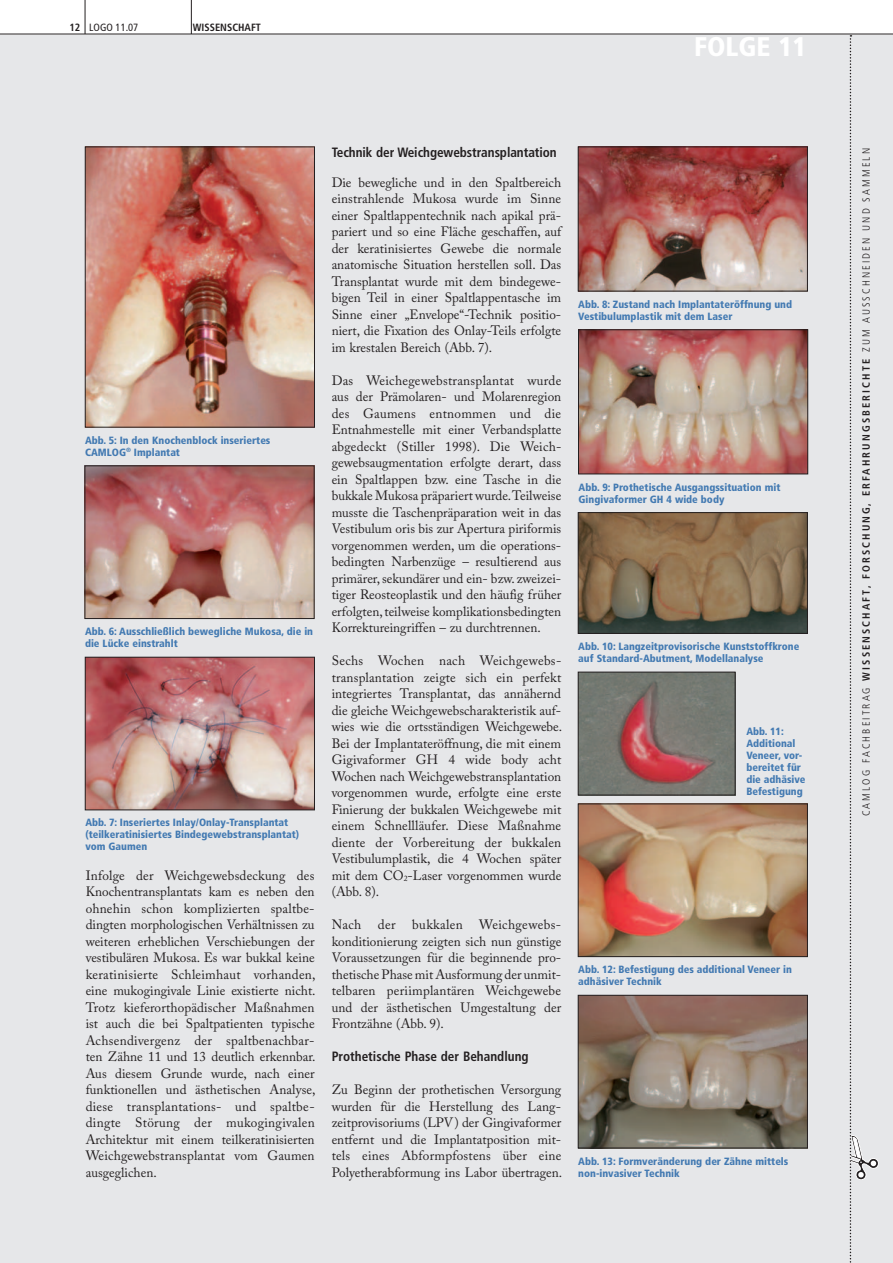
<style>
.page{position:relative;width:893px;height:1263px;background:#fff}
.page>*{position:absolute;margin:0;border:0;box-sizing:border-box;transform-origin:0 0}
.t1{font:900 condensed 27px "Frutiger";color:#fff}
.t2{font:13.5px/16.5px "Adobe Caslon Pro";color:#231f20;text-align:justify}
.t3{font:700 condensed 13.5px "Frutiger";letter-spacing:-.005em;color:#231f20}
.t4{font:900 condensed 10.5px/12px "Frutiger";color:#437ab2}
.t5{font:300 condensed 10.5px "Frutiger";letter-spacing:.2em;color:#231f20}
.t6{font:700 condensed 10.5px "Frutiger";color:#231f20}
.t7{font:condensed 10.5px "Frutiger";color:#231f20}
.s1{font-weight:700}
</style>
<div class="page">
<div style="left:0;top:34px;width:893px;height:1229px;background:#e6e7e9"></div>
<img style="left:580px;top:149px;width:226px;height:140px">
<div style="left:578px;top:147px;width:230px;height:144px;border:1px solid #231f20"></div>
<img style="left:580px;top:997px;width:226px;height:149px">
<div style="left:578px;top:995px;width:230px;height:153px;border:1px solid #231f20"></div>
<img style="left:580px;top:332px;width:226px;height:140px">
<div style="left:578px;top:330px;width:230px;height:144px;border:1px solid #231f20"></div>
<img style="left:580px;top:514px;width:226px;height:118px">
<div style="left:578px;top:512px;width:230px;height:122px;border:1px solid #231f20"></div>
<img style="left:580px;top:674px;width:153px;height:119px">
<div style="left:578px;top:672px;width:157px;height:123px;border:1px solid #231f20"></div>
<img style="left:580px;top:806px;width:226px;height:149px">
<div style="left:578px;top:804px;width:230px;height:153px;border:1px solid #231f20"></div>
<img style="left:87px;top:468px;width:225px;height:149px">
<div style="left:85px;top:466px;width:229px;height:153px;border:1px solid #231f20"></div>
<img style="left:87px;top:659px;width:226px;height:149px">
<div style="left:85px;top:657px;width:230px;height:153px;border:1px solid #231f20"></div>
<img style="left:87px;top:149px;width:226px;height:276px">
<div style="left:85px;top:147px;width:230px;height:280px;border:1px solid #231f20"></div>
<hr style="left:0;top:34px;width:893px;height:1px;background:#231f20">
<hr style="left:85px;top:0;width:1px;height:34px;background:#231f20">
<hr style="left:191px;top:0;width:1px;height:34px;background:#231f20">
<svg style="left:850px;top:35px;width:28px;height:1228px"></svg>
<p class="t6" style="left:70px;top:21px;width:12px">12</p>
<p class="t6" style="left:193px;top:21px;width:70px">Wissenschaft</p>
<p class="t7" style="left:89px;top:21px;width:51px">LOGO 11.07</p>
<h1 class="t1" style="left:694px;top:30px;width:114px">FOLGE 11</h1>
<p class="t4" style="left:85px;top:434px;width:187px">Abb. 5: In den Knochenblock inseriertes<br>CAMLOG<sup>®</sup> Implantat</p>
<p class="t4" style="left:85px;top:625px;width:230px">Abb. 6: Ausschließlich bewegliche Mukosa, die in die Lücke einstrahlt</p>
<p class="t4" style="left:85px;top:817px;width:215px">Abb. 7: Inseriertes Inlay/Onlay-Transplantat (teilkeratinisiertes Bindegewebstransplantat) vom Gaumen</p>
<p class="t2" style="left:86px;top:867px;width:231px">Infolge der Weichgewebsdeckung des Knochentransplantats kam es neben den ohnehin schon komplizierten spaltbe&shy;dingten morphologischen Verhältnissen zu weiteren erheblichen Verschiebungen der vestibulären Mukosa. Es war bukkal keine keratinisierte Schleimhaut vorhanden, eine mukogingivale Linie existierte nicht.<br>Trotz kieferorthopädischer Maßnahmen ist auch die bei Spaltpatienten typische Achsendivergenz der spaltbenachbar&shy;ten Zähne 11 und 13 deutlich erkennbar.<br>Aus diesem Grunde wurde, nach einer funktionellen und ästhetischen Analyse, diese transplantations- und spaltbe&shy;dingte Störung der mukogingivalen Architektur mit einem teilkeratinisierten Weichgewebstransplantat vom Gaumen ausgeglichen.</p>
<p class="t3" style="left:332px;top:144px;width:227px">Technik der Weichgewebstransplantation</p>
<p class="t2" style="left:332px;top:174px;width:231px">Die bewegliche und in den Spaltbereich einstrahlende Mukosa wurde im Sinne einer Spaltlappentechnik nach apikal prä&shy;pariert und so eine Fläche geschaffen, auf der keratinisiertes Gewebe die normale anatomische Situation herstellen soll. Das Transplantat wurde mit dem bindegewe&shy;bigen Teil in einer Spaltlappentasche im Sinne einer „Envelope“-Technik positio&shy;niert, die Fixation des Onlay-Teils erfolgte im krestalen Bereich (Abb. 7).</p>
<p class="t2" style="left:332px;top:372px;width:231px">Das Weichegewebstransplantat wurde aus der Prämolaren- und Molarenregion des Gaumens entnommen und die Entnahmestelle mit einer Verbandsplatte abgedeckt (Stiller 1998). Die Weich&shy;gewebsaugmentation erfolgte derart, dass ein Spaltlappen bzw. eine Tasche in die bukkale Mukosa präpariert wurde. Teilweise musste die Taschenpräparation weit in das Vestibulum oris bis zur Apertura piriformis vorgenommen werden, um die operations&shy;bedingten Narbenzüge – resultierend aus primärer, sekundärer und ein- bzw. zweizei&shy;tiger Reosteoplastik und den häufig früher erfolgten, teilweise komplikationsbedingten Korrektureingriffen – zu durchtrennen.</p>
<p class="t2" style="left:332px;top:652px;width:232px">Sechs Wochen nach Weichgewebs&shy;transplantation zeigte sich ein perfekt integriertes Transplantat, das annähernd die gleiche Weichgewebscharakteristik auf&shy;wies wie die ortsständigen Weichgewebe.<br>Bei der Implantateröffnung, die mit einem Gigivaformer GH 4 wide body acht Wochen nach Weichgewebstransplantation vorgenommen wurde, erfolgte eine erste Finierung der bukkalen Weichgewebe mit einem Schnellläufer. Diese Maßnahme diente der Vorbereitung der bukkalen Vestibulumplastik, die 4 Wochen später mit dem CO<sub>2</sub>-Laser vorgenommen wurde (Abb. 8).</p>
<p class="t2" style="left:332px;top:916px;width:231px">Nach der bukkalen Weichgewebs&shy;konditionierung zeigten sich nun günstige Voraussetzungen für die beginnende pro&shy;thetische Phase mit Ausformung der unmit&shy;telbaren periimplantären Weichgewebe und der ästhetischen Umgestaltung der Frontzähne (Abb. 9).</p>
<p class="t3" style="left:332px;top:1049px;width:199px">Prothetische Phase der Behandlung</p>
<p class="t2" style="left:332px;top:1081px;width:232px">Zu Beginn der prothetischen Versorgung wurden für die Herstellung des Lang&shy;zeitprovisoriums (LPV) der Gingivaformer entfernt und die Implantatposition mit&shy;tels eines Abformpfostens über eine Polyetherabformung ins Labor übertragen.</p>
<p class="t4" style="left:578px;top:298px;width:215px">Abb. 8: Zustand nach Implantateröffnung und<br>Vestibulumplastik mit dem Laser</p>
<p class="t4" style="left:579px;top:481px;width:203px">Abb. 9: Prothetische Ausgangssituation mit<br>Gingivaformer GH 4 wide body</p>
<p class="t4" style="left:578px;top:640px;width:223px">Abb. 10: Langzeitprovisorische Kunststoffkrone auf Standard-Abutment, Modellanalyse</p>
<p class="t4" style="left:746px;top:725px;width:61px">Abb. 11:<br>Additional<br>Veneer, vor&shy;bereitet für die adhäsive<br>Befestigung</p>
<p class="t4" style="left:578px;top:963px;width:215px">Abb. 12: Befestigung des additional Veneer in adhäsiver Technik</p>
<p class="t4" style="left:578px;top:1155px;width:212px">Abb. 13: Formveränderung der Zähne mittels non-invasiver Technik</p>
<p class="t5" style="left:860px;top:816px;width:670px;rotate:-90deg">Camlog Fac hbeitrag <span class="s1">Wissenschaft, Forschung, E rfahrungsberichte</span> zum aussc hneiden und sammeln</p>
</div>
